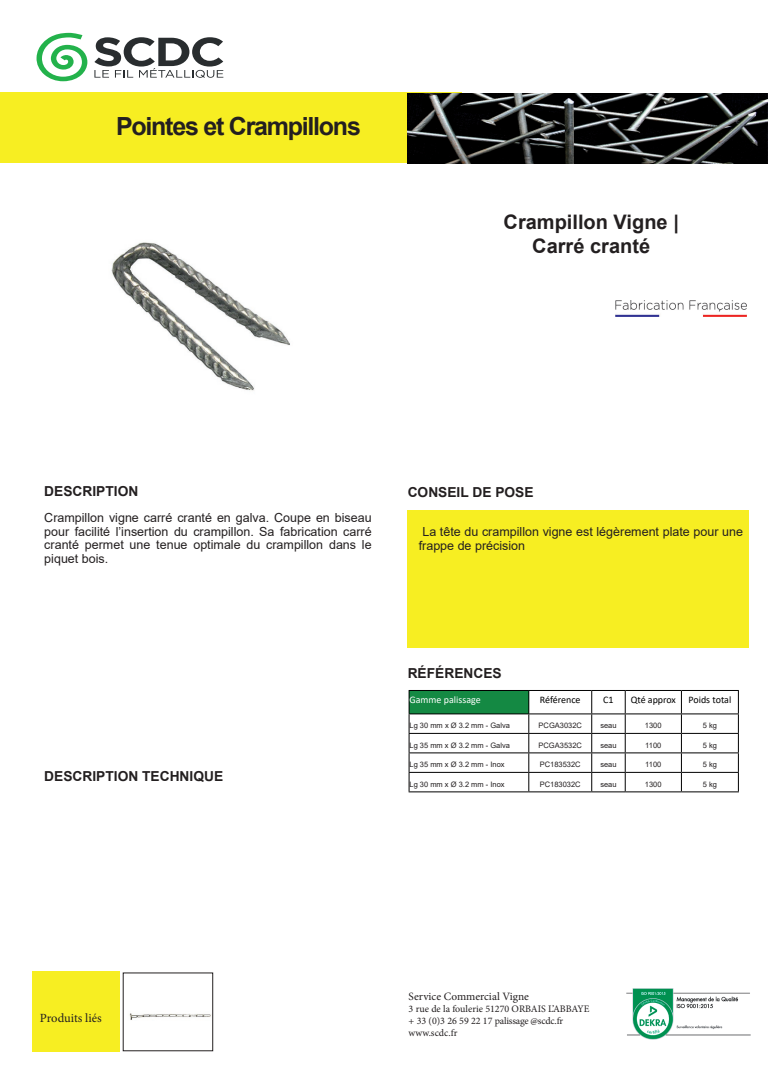
<style>
.page{position:relative;width:780px;height:1088px;background:#fff}
.page>*{position:absolute;margin:0;border:0;box-sizing:border-box;transform-origin:0 0}
.t1{font:700 25px "Arial";letter-spacing:-.05em;color:#231f20}
.t2{font:700 20px/24px "Arial";color:#231f20;text-align:center}
.t3{font:700 13.75px "Arial";color:#231f20}
.t4{font:12.5px/13.8px "Arial";color:#231f20;text-align:justify}
.t5{font:12.5px "Minion Pro";color:#231f20}
.t6{font:11.25px "Minion Pro";color:#231f20}
.t7{font:10px/12px "Minion Pro";color:#231f20}
.t8{font:10px "Calibri";color:#000}
.t9{font:10px "Calibri";color:#fff}
.t10{font:7.5px "Arial";color:#231f20}
</style>
<div class="page">
<img style="left:626px;top:988px;width:125px;height:52px">
<div style="left:0;top:92px;width:462px;height:71px;background:#f7ee22"></div>
<div style="left:407px;top:510px;width:341px;height:138px;background:#f7ee22"></div>
<div style="left:32px;top:971px;width:88px;height:80px;background:#f7ee22"></div>
<img style="left:407px;top:93px;width:360px;height:71px">
<img style="left:615px;top:301px;width:131px;height:16px">
<svg style="left:36px;top:33px;width:51px;height:48px"></svg>
<svg style="left:94px;top:37px;width:129px;height:41px"></svg>
<img style="left:129px;top:1013px;width:82px;height:7px">
<img style="left:111px;top:242px;width:179px;height:149px">
<div style="left:409px;top:690px;width:119px;height:24px;background:#148943"></div>
<hr style="left:408px;top:690px;width:120px;height:1px;background:#000">
<hr style="left:528px;top:690px;width:63px;height:1px;background:#000">
<hr style="left:591px;top:690px;width:34px;height:1px;background:#000">
<hr style="left:625px;top:690px;width:56px;height:1px;background:#000">
<hr style="left:681px;top:690px;width:57px;height:1px;background:#000">
<hr style="left:408px;top:713px;width:120px;height:1px;background:#000">
<hr style="left:528px;top:713px;width:63px;height:1px;background:#000">
<hr style="left:591px;top:713px;width:34px;height:1px;background:#000">
<hr style="left:625px;top:713px;width:56px;height:1px;background:#000">
<hr style="left:681px;top:713px;width:57px;height:1px;background:#000">
<hr style="left:408px;top:733px;width:120px;height:1px;background:#000">
<hr style="left:528px;top:733px;width:63px;height:1px;background:#000">
<hr style="left:591px;top:733px;width:34px;height:1px;background:#000">
<hr style="left:625px;top:733px;width:56px;height:1px;background:#000">
<hr style="left:681px;top:733px;width:57px;height:1px;background:#000">
<hr style="left:408px;top:752px;width:120px;height:1px;background:#000">
<hr style="left:528px;top:752px;width:63px;height:1px;background:#000">
<hr style="left:591px;top:752px;width:34px;height:1px;background:#000">
<hr style="left:625px;top:752px;width:56px;height:1px;background:#000">
<hr style="left:681px;top:752px;width:57px;height:1px;background:#000">
<hr style="left:408px;top:772px;width:120px;height:1px;background:#000">
<hr style="left:528px;top:772px;width:63px;height:1px;background:#000">
<hr style="left:591px;top:772px;width:34px;height:1px;background:#000">
<hr style="left:625px;top:772px;width:56px;height:1px;background:#000">
<hr style="left:681px;top:772px;width:57px;height:1px;background:#000">
<hr style="left:408px;top:791px;width:120px;height:1px;background:#000">
<hr style="left:528px;top:791px;width:63px;height:1px;background:#000">
<hr style="left:591px;top:791px;width:34px;height:1px;background:#000">
<hr style="left:625px;top:791px;width:56px;height:1px;background:#000">
<hr style="left:681px;top:791px;width:57px;height:1px;background:#000">
<svg style="left:408px;top:691px;width:1px;height:100px"></svg>
<svg style="left:528px;top:691px;width:1px;height:100px"></svg>
<svg style="left:591px;top:691px;width:1px;height:100px"></svg>
<svg style="left:624px;top:691px;width:1px;height:100px"></svg>
<svg style="left:681px;top:691px;width:1px;height:100px"></svg>
<svg style="left:737px;top:691px;width:1px;height:100px"></svg>
<h1 class="t1" style="left:116px;top:109px;width:246px">Pointes et Crampillons</h1>
<h2 class="t2" style="left:503px;top:210px;width:177px">Crampillon Vigne |<br>Carré cranté</h2>
<p class="t3" style="left:44px;top:482px;width:95px">DESCRIPTION</p>
<p class="t4" style="left:44px;top:510px;width:329px">Crampillon vigne carré cranté en galva. Coupe en biseau pour facilité l’insertion du crampillon. Sa fabrication carré cranté permet une tenue optimale du crampillon dans le piquet bois.</p>
<p class="t3" style="left:407px;top:483px;width:127px">CONSEIL DE POSE</p>
<p class="t4" style="left:419px;top:525px;width:326px">La tête du crampillon vigne est légèrement plate pour une frappe de précision</p>
<p class="t3" style="left:44px;top:767px;width:180px">DESCRIPTION TECHNIQUE</p>
<p class="t3" style="left:407px;top:664px;width:95px">RÉFÉRENCES</p>
<p class="t9" style="left:409px;top:693px;width:73px">Gamme palissage</p>
<p class="t8" style="left:540px;top:693px;width:42px">Référence</p>
<p class="t8" style="left:603px;top:693px;width:12px">C1</p>
<p class="t8" style="left:630px;top:693px;width:47px">Qté approx</p>
<p class="t8" style="left:688px;top:693px;width:44px">Poids total</p>
<p class="t10" style="left:409px;top:720px;width:102px">Lg 30 mm x Ø 3.2 mm - Galva</p>
<p class="t10" style="left:538px;top:720px;width:45px">PCGA3032C</p>
<p class="t10" style="left:600px;top:720px;width:18px">seau</p>
<p class="t10" style="left:645px;top:720px;width:18px">1300</p>
<p class="t10" style="left:702px;top:720px;width:16px">5 kg</p>
<p class="t10" style="left:409px;top:740px;width:102px">Lg 35 mm x Ø 3.2 mm - Galva</p>
<p class="t10" style="left:538px;top:740px;width:45px">PCGA3532C</p>
<p class="t10" style="left:600px;top:740px;width:18px">seau</p>
<p class="t10" style="left:645px;top:740px;width:18px">1100</p>
<p class="t10" style="left:702px;top:740px;width:16px">5 kg</p>
<p class="t10" style="left:409px;top:759px;width:97px">Lg 35 mm x Ø 3.2 mm - Inox</p>
<p class="t10" style="left:539px;top:759px;width:42px">PC183532C</p>
<p class="t10" style="left:600px;top:759px;width:18px">seau</p>
<p class="t10" style="left:645px;top:759px;width:18px">1100</p>
<p class="t10" style="left:702px;top:759px;width:16px">5 kg</p>
<p class="t10" style="left:409px;top:779px;width:97px">Lg 30 mm x Ø 3.2 mm - Inox</p>
<p class="t10" style="left:539px;top:779px;width:42px">PC183032C</p>
<p class="t10" style="left:600px;top:779px;width:18px">seau</p>
<p class="t10" style="left:645px;top:779px;width:18px">1300</p>
<p class="t10" style="left:702px;top:779px;width:16px">5 kg</p>
<p class="t5" style="left:40px;top:1009px;width:63px">Produits liés</p>
<p class="t6" style="left:408px;top:989px;width:122px">Service Commercial Vigne</p>
<p class="t7" style="left:408px;top:1003px;width:182px">3 rue de la foulerie 51270 ORBAIS L’ABBAYE + 33 (0)3 26 59 22 17 palissage @scdc.fr www.scdc.fr</p>
</div>
